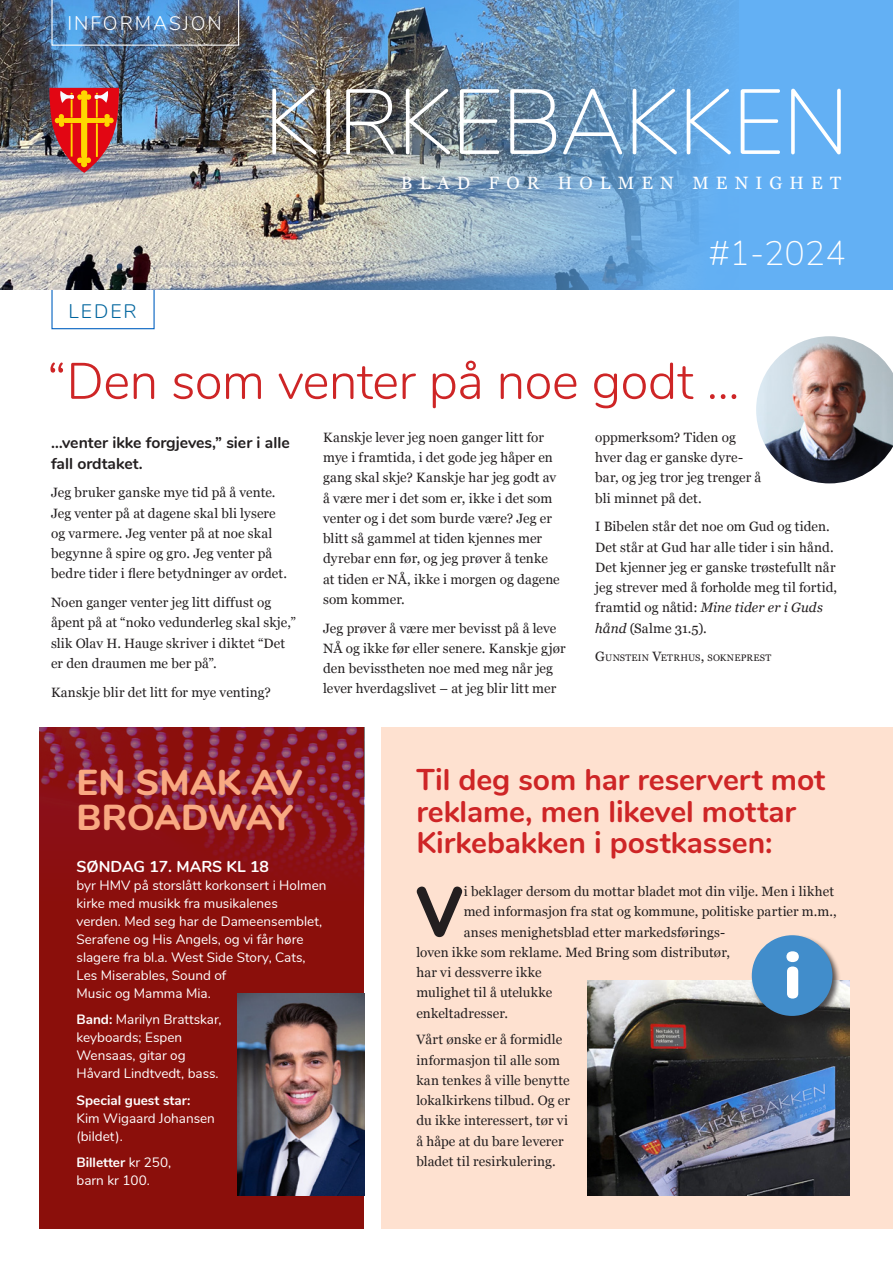
<style>
.page{position:relative;width:893px;height:1263px;background:#fff}
.page>*{position:absolute;margin:0;border:0;box-sizing:border-box;transform-origin:0 0}
.Mellom_stor{font:200 91.8px "Nunito";letter-spacing:-.015em;color:#fff}
.Brød{font:800 70.5px "Nunito";color:#231f20;scale:.9 1}
.Overskrift1{font:300 51px "Nunito";letter-spacing:-.01em;color:#ce2526}
.Mellom_stor-2{font:800 36px/34.5px "Nunito";letter-spacing:-.005em;color:#f8a982}
.Mellanrubrik_liten{font:200 34.05px "Nunito";color:#fff}
.Mellom_stor-3{font:700 30px/31.5px "Nunito";letter-spacing:-.005em;color:#ce2526}
.Mellomrubrik{font:300 19.5px "Nunito";letter-spacing:.1em;color:#fff}
.Mellomrubrik-2{font:300 19.5px "Nunito";letter-spacing:.1em;color:#00659e}
.Mellanrubrik_liten-2{font:17.85px "Georgia";letter-spacing:.4em;color:#fff}
.Ingress{font:700 15.75px/21px "Nunito";color:#231f20}
.Ingress-2{font:700 15.75px "Nunito";color:#fff}
.Brød-2{font:13.5px/20.2px "Georgia";letter-spacing:.005em;color:#231f20}
.Ingress-3{font:13.5px/18px "Nunito";color:#fff}
.Faktatekst{font:13.5px/18px "Nunito";color:#fff}
.Credits{font:9.45px "Georgia";letter-spacing:.02em;color:#231f20}
.s1{font-style:italic}
.s2{font-size:13.5px}
.s3{font-weight:700}
</style>
<div class="page">
<div style="left:51px;top:282px;width:104px;height:47px;border:1px solid #0563c1"></div>
<div style="left:0;top:0;width:893px;height:289px;background:#63b0f4"></div>
<img style="left:0;top:0;width:734px;height:289px">
<div style="left:381px;top:728px;width:512px;height:501px;background:#fee1d0"></div>
<img style="left:756px;top:336px;width:137px;height:147px">
<img style="left:49px;top:88px;width:70px;height:85px">
<img style="left:51px;top:0;width:188px;height:46px">
<img style="left:588px;top:981px;width:261px;height:214px">
<div style="left:750px;top:934px;width:91px;height:90px;background:#231f20;opacity:.75"></div>
<div style="left:752px;top:935px;width:80px;height:81px;background:#418dcb;border-radius:50%"></div>
<svg style="left:786px;top:951px;width:13px;height:47px"></svg>
<div style="left:40px;top:728px;width:324px;height:501px;background:#8b0f0b"></div>
<img style="left:40px;top:728px;width:324px;height:147px">
<img style="left:237px;top:993px;width:127px;height:202px">
<p class="Mellomrubrik" style="left:68px;top:9px;width:156px">INFORMASJON</p>
<p class="Mellomrubrik-2" style="left:69px;top:297px;width:70px">LEDER</p>
<p class="Mellom_stor" style="left:263px;top:55px;width:587px">KIRKEBAKKEN</p>
<p class="Mellanrubrik_liten-2" style="left:401px;top:173px;width:442px">BLAD FOR HOLMEN MENIGHET</p>
<p class="Mellanrubrik_liten" style="left:709px;top:229px;width:138px">#1-2024</p>
<p class="Overskrift1" style="left:47px;top:344px;width:694px">“Den som venter på noe godt ...</p>
<p class="Ingress" style="left:51px;top:431px;width:240px">…venter ikke forgjeves,” sier i alle fall ordtaket.</p>
<p class="Brød-2" style="left:51px;top:482px;width:237px">Jeg bruker ganske mye tid på å vente.<br>Jeg venter på at dagene skal bli lysere og varmere. Jeg venter på at noe skal begynne å spire og gro. Jeg venter på bedre tider i flere betydninger av ordet.</p>
<p class="Brød-2" style="left:51px;top:592px;width:246px">Noen ganger venter jeg litt diffust og åpent på at “noko vedunderleg skal skje,” slik Olav H. Hauge skriver i diktet “Det er den draumen me ber på”.</p>
<p class="Brød-2" style="left:51px;top:682px;width:221px">Kanskje blir det litt for mye venting?</p>
<p class="Brød-2" style="left:323px;top:427px;width:238px">Kanskje lever jeg noen ganger litt for mye i framtida, i det gode jeg håper en gang skal skje? Kanskje har jeg godt av å være mer i det som er, ikke i det som venter og i det som burde være? Jeg er blitt så gammel at tiden kjennes mer dyrebar enn før, og jeg prøver å tenke at tiden er NÅ, ikke i morgen og dagene som kommer.</p>
<p class="Brød-2" style="left:323px;top:618px;width:244px">Jeg prøver å være mer bevisst på å leve NÅ og ikke før eller senere. Kanskje gjør den bevisstheten noe med meg når jeg lever hverdagslivet – at jeg blir litt mer</p>
<p class="Brød-2" style="left:595px;top:427px;width:168px">oppmerksom? Tiden og hver dag er ganske dyre&shy;bar, og jeg tror jeg trenger å bli minnet på det.</p>
<p class="Brød-2" style="left:595px;top:516px;width:243px">I Bibelen står det noe om Gud og tiden.<br>Det står at Gud har alle tider i sin hånd.<br>Det kjenner jeg er ganske trøstefullt når jeg strever med å forholde meg til fortid, framtid og nåtid: <span class="s1">Mine tider er i Guds hånd</span> (Salme 31.5).</p>
<p class="Credits" style="left:595px;top:653px;width:177px"><span class="s2">G</span>UNSTEIN <span class="s2">V</span>ETRHUS<span class="s2">,</span> SOKNEPREST</p>
<p class="Mellom_stor-2" style="left:77px;top:763px;width:227px">EN SMAK AV<br>BROADWAY</p>
<p class="Ingress-2" style="left:77px;top:854px;width:194px">SØNDAG 17. MARS KL 18</p>
<p class="Ingress-3" style="left:77px;top:875px;width:251px">byr HMV på storslått korkonsert i Holmen kirke med musikk fra musikalenes<br>verden. Med seg har de Dameensemblet, Serafene og His Angels, og vi får høre slagere fra bl.a. West Side Story, Cats, Les Miserables, Sound of<br>Music og Mamma Mia.</p>
<p class="Faktatekst" style="left:77px;top:1009px;width:147px"><span class="s3">Band:</span> Marilyn Brattskar, keyboards; Espen<br>Wensaas, gitar og<br>Håvard Lindtvedt, bass.</p>
<p class="Faktatekst" style="left:77px;top:1090px;width:140px"><span class="s3">Special guest star:<br></span>Kim Wigaard Johansen (bildet).</p>
<p class="Faktatekst" style="left:77px;top:1152px;width:96px"><span class="s3">Billetter</span> kr 250, barn kr 100.</p>
<p class="Mellom_stor-3" style="left:416px;top:762px;width:410px">Til deg som har reservert mot reklame, men likevel mottar<br>Kirkebakken i postkassen:</p>
<p class="Brød" style="left:416px;top:860px;width:53px">V</p>
<p class="Brød-2" style="left:464px;top:881px;width:372px">i beklager dersom du mottar bladet mot din vilje. Men i likhet</p>
<p class="Brød-2" style="left:464px;top:901px;width:374px">med informasjon fra stat og kommune, politiske partier m.m.,</p>
<p class="Brød-2" style="left:464px;top:922px;width:263px">anses menighetsblad etter markedsførings-</p>
<p class="Brød-2" style="left:416px;top:942px;width:315px">loven ikke som reklame. Med Bring som distributør,</p>
<p class="Brød-2" style="left:416px;top:962px;width:127px">har vi dessverre ikke</p>
<p class="Brød-2" style="left:416px;top:982px;width:137px">mulighet til å utelukke</p>
<p class="Brød-2" style="left:416px;top:1003px;width:93px">enkeltadresser.</p>
<p class="Brød-2" style="left:416px;top:1029px;width:155px">Vårt ønske er å formidle informasjon til alle som kan tenkes å ville benytte lokalkirkens tilbud. Og er du ikke interessert, tør vi å håpe at du bare leverer bladet til resirkulering.</p>
</div>
